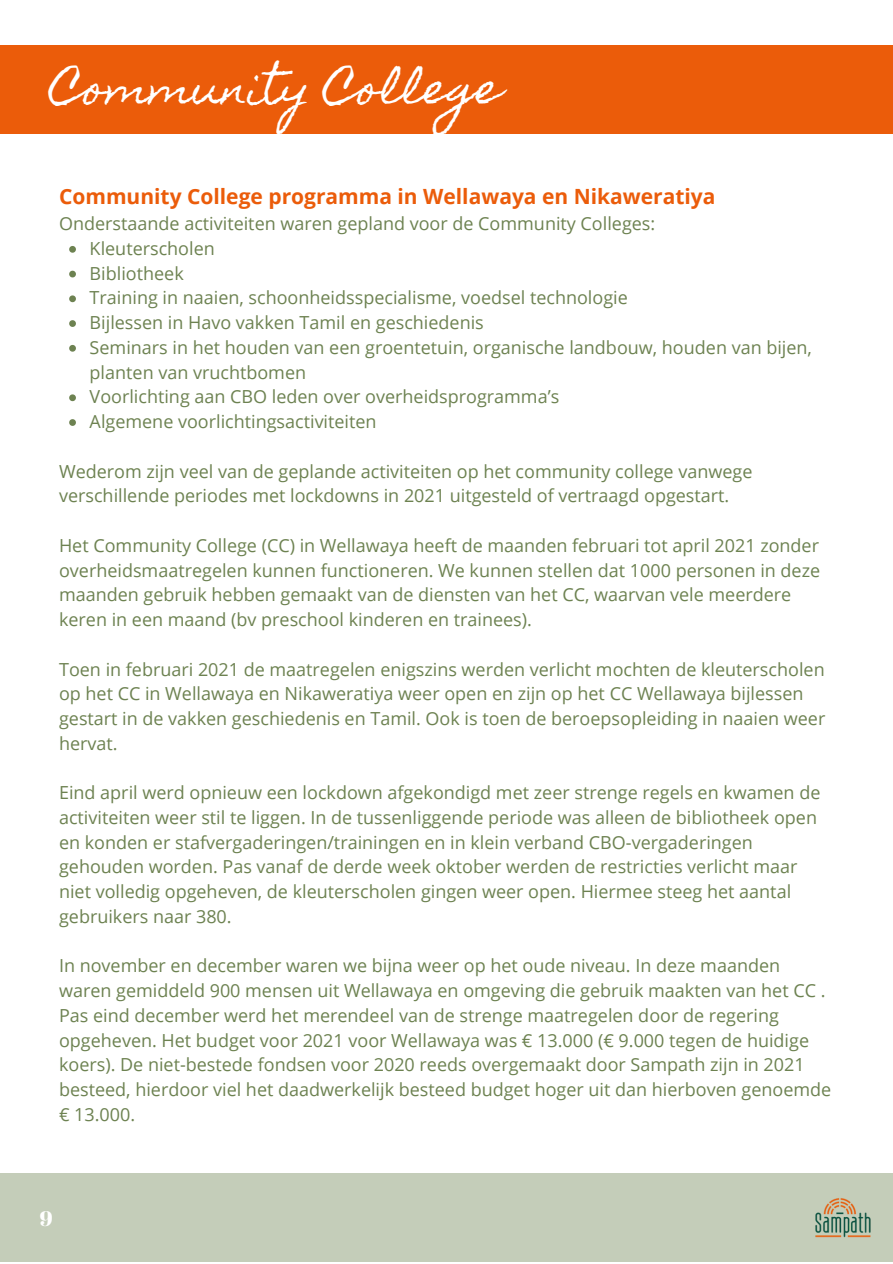
<style>
.page{position:relative;width:893px;height:1264px;background:#fff}
.page>*{position:absolute;margin:0;border:0;box-sizing:border-box;transform-origin:0 0}
.t1{font:42px "Homemade Apple";color:#fff}
.t2{font:700 21px "Open Sans";color:#eb5c0a}
.t3{font:21px "Abril Fatface";color:#fff}
.t4{font:18px/24.8px "Open Sans";color:#6d8251}
</style>
<div class="page">
<div style="left:0;top:1173px;width:892px;height:88px;background:#c4cdb9"></div>
<img style="left:815px;top:1198px;width:56px;height:40px">
<div style="left:0;top:45px;width:892px;height:88px;background:#eb5c0a"></div>
<svg style="left:69px;top:246px;width:7px;height:7px"></svg>
<svg style="left:69px;top:271px;width:7px;height:6px"></svg>
<svg style="left:69px;top:295px;width:7px;height:7px"></svg>
<svg style="left:69px;top:320px;width:7px;height:7px"></svg>
<svg style="left:69px;top:345px;width:7px;height:7px"></svg>
<svg style="left:69px;top:394px;width:7px;height:7px"></svg>
<svg style="left:69px;top:419px;width:7px;height:7px"></svg>
<h1 class="t1" style="left:51px;top:63px;width:452px">Community College</h1>
<p class="t2" style="left:59px;top:182px;width:658px">Community College programma in Wellawaya en Nikaweratiya</p>
<p class="t4" style="left:59px;top:211px;width:597px">Onderstaande activiteiten waren gepland voor de Community Colleges:</p>
<p class="t4" style="left:90px;top:235px;width:723px">Kleuterscholen<br>Bibliotheek<br>Training in naaien, schoonheidsspecialisme, voedsel technologie<br>Bijlessen in Havo vakken Tamil en geschiedenis<br>Seminars in het houden van een groentetuin, organische landbouw, houden van bijen, planten van vruchtbomen<br>Voorlichting aan CBO leden over overheidsprogramma’s<br>Algemene voorlichtingsactiviteiten</p>
<p class="t4" style="left:59px;top:458px;width:694px">Wederom zijn veel van de geplande activiteiten op het community college vanwege verschillende periodes met lockdowns in 2021 uitgesteld of vertraagd opgestart.</p>
<p class="t4" style="left:59px;top:532px;width:762px">Het Community College (CC) in Wellawaya heeft de maanden februari tot april 2021 zonder overheidsmaatregelen kunnen functioneren. We kunnen stellen dat 1000 personen in deze maanden gebruik hebben gemaakt van de diensten van het CC, waarvan vele meerdere keren in een maand (bv preschool kinderen en trainees).</p>
<p class="t4" style="left:59px;top:656px;width:767px">Toen in februari 2021 de maatregelen enigszins werden verlicht mochten de kleuterscholen op het CC in Wellawaya en Nikaweratiya weer open en zijn op het CC Wellawaya bijlessen gestart in de vakken geschiedenis en Tamil. Ook is toen de beroepsopleiding in naaien weer hervat.</p>
<p class="t4" style="left:59px;top:780px;width:762px">Eind april werd opnieuw een lockdown afgekondigd met zeer strenge regels en kwamen de activiteiten weer stil te liggen. In de tussenliggende periode was alleen de bibliotheek open en konden er stafvergaderingen/trainingen en in klein verband CBO-vergaderingen gehouden worden. Pas vanaf de derde week oktober werden de restricties verlicht maar niet volledig opgeheven, de kleuterscholen gingen weer open. Hiermee steeg het aantal gebruikers naar 380.</p>
<p class="t4" style="left:59px;top:953px;width:773px">In november en december waren we bijna weer op het oude niveau. In deze maanden waren gemiddeld 900 mensen uit Wellawaya en omgeving die gebruik maakten van het CC .<br>Pas eind december werd het merendeel van de strenge maatregelen door de regering opgeheven. Het budget voor 2021 voor Wellawaya was € 13.000 (€ 9.000 tegen de huidige koers). De niet-bestede fondsen voor 2020 reeds overgemaakt door Sampath zijn in 2021 besteed, hierdoor viel het daadwerkelijk besteed budget hoger uit dan hierboven genoemde € 13.000.</p>
<p class="t3" style="left:40px;top:1203px;width:14px">9</p>
</div>
